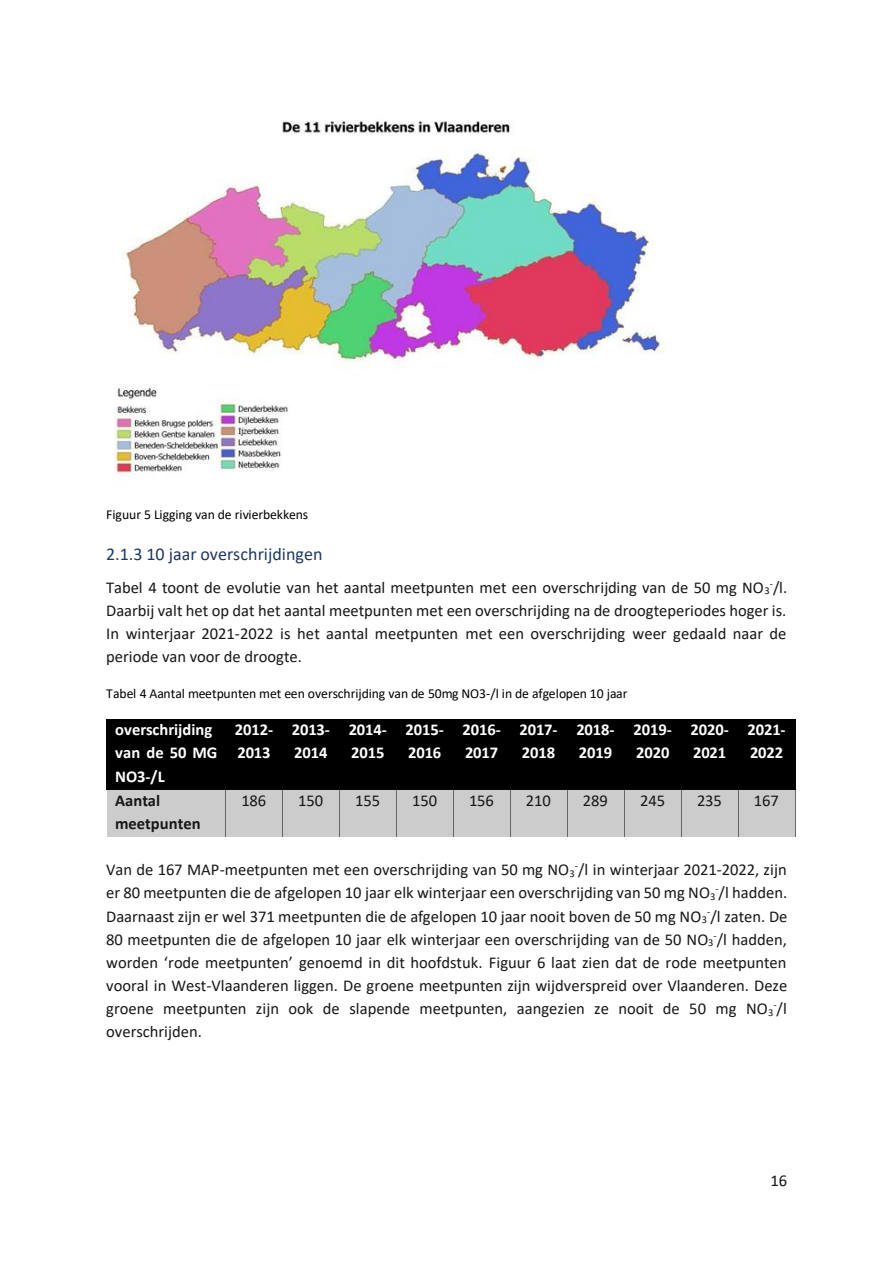
<style>
.page{position:relative;width:893px;height:1263px;background:#fff}
.page>*{position:absolute;margin:0;border:0;box-sizing:border-box;transform-origin:0 0}
.t1{font:18px "Calibri";color:#1f3763}
.t2{font:16.5px/23.1px "Calibri";letter-spacing:-.005em;color:#171717;text-align:justify}
.t3{font:700 16.5px/23.1px "Calibri";letter-spacing:-.005em;color:#fff}
.t4{font:700 16.5px/23.1px "Calibri";color:#171717}
.t5{font:13.65px "Calibri";letter-spacing:-.005em;color:#000}
</style>
<div class="page">
<img style="left:114px;top:121px;width:549px;height:354px">
<div style="left:107px;top:719px;width:119px;height:70px;background:#000"></div>
<div style="left:226px;top:719px;width:57px;height:70px;background:#000"></div>
<div style="left:283px;top:719px;width:56px;height:70px;background:#000"></div>
<div style="left:340px;top:719px;width:57px;height:70px;background:#000"></div>
<div style="left:397px;top:719px;width:56px;height:70px;background:#000"></div>
<div style="left:453px;top:719px;width:57px;height:70px;background:#000"></div>
<div style="left:510px;top:719px;width:57px;height:70px;background:#000"></div>
<div style="left:567px;top:719px;width:57px;height:70px;background:#000"></div>
<div style="left:624px;top:719px;width:57px;height:70px;background:#000"></div>
<div style="left:681px;top:719px;width:57px;height:70px;background:#000"></div>
<div style="left:738px;top:719px;width:57px;height:70px;background:#000"></div>
<hr style="left:795px;top:719px;width:1px;height:70px;background:#000">
<div style="left:107px;top:790px;width:118px;height:46px;background:#ccc"></div>
<div style="left:226px;top:790px;width:56px;height:46px;background:#ccc"></div>
<div style="left:283px;top:790px;width:56px;height:46px;background:#ccc"></div>
<div style="left:340px;top:790px;width:56px;height:46px;background:#ccc"></div>
<div style="left:397px;top:790px;width:56px;height:46px;background:#ccc"></div>
<div style="left:454px;top:790px;width:56px;height:46px;background:#ccc"></div>
<div style="left:511px;top:790px;width:56px;height:46px;background:#ccc"></div>
<div style="left:568px;top:790px;width:56px;height:46px;background:#ccc"></div>
<div style="left:624px;top:790px;width:57px;height:46px;background:#ccc"></div>
<div style="left:681px;top:790px;width:57px;height:46px;background:#ccc"></div>
<div style="left:739px;top:790px;width:56px;height:46px;background:#ccc"></div>
<hr style="left:108px;top:789px;width:117px;height:1px;background:#000">
<hr style="left:227px;top:789px;width:55px;height:1px;background:#000">
<hr style="left:283px;top:789px;width:56px;height:1px;background:#000">
<hr style="left:340px;top:789px;width:56px;height:1px;background:#000">
<hr style="left:397px;top:789px;width:56px;height:1px;background:#000">
<hr style="left:454px;top:789px;width:56px;height:1px;background:#000">
<hr style="left:511px;top:789px;width:56px;height:1px;background:#000">
<hr style="left:568px;top:789px;width:56px;height:1px;background:#000">
<hr style="left:625px;top:789px;width:56px;height:1px;background:#000">
<hr style="left:682px;top:789px;width:56px;height:1px;background:#000">
<hr style="left:739px;top:789px;width:56px;height:1px;background:#000">
<hr style="left:225px;top:790px;width:1px;height:46px;background:#666">
<hr style="left:282px;top:790px;width:1px;height:46px;background:#666">
<hr style="left:339px;top:790px;width:1px;height:46px;background:#666">
<hr style="left:396px;top:790px;width:1px;height:46px;background:#666">
<hr style="left:453px;top:790px;width:1px;height:46px;background:#666">
<hr style="left:510px;top:790px;width:1px;height:46px;background:#666">
<hr style="left:567px;top:790px;width:1px;height:46px;background:#666">
<hr style="left:624px;top:790px;width:1px;height:46px;background:#666">
<hr style="left:681px;top:790px;width:1px;height:46px;background:#666">
<hr style="left:738px;top:790px;width:1px;height:46px;background:#666">
<hr style="left:795px;top:790px;width:1px;height:46px;background:#666">
<p class="t5" style="left:106px;top:509px;width:203px">Figuur 5 Ligging van de rivierbekkens</p>
<p class="t1" style="left:106px;top:547px;width:218px">2.1.3 10 jaar overschrijdingen</p>
<p class="t2" style="left:106px;top:577px;width:682px">Tabel 4 toont de evolutie van het aantal meetpunten met een overschrijding van de 50 mg NO<sub>3</sub><sup>-</sup>/l.<br>Daarbij valt het op dat het aantal meetpunten met een overschrijding na de droogteperiodes hoger is.<br>In winterjaar 2021-2022 is het aantal meetpunten met een overschrijding weer gedaald naar de periode van voor de droogte.</p>
<p class="t5" style="left:106px;top:688px;width:523px">Tabel 4 Aantal meetpunten met een overschrijding van de 50mg NO3-/l in de afgelopen 10 jaar</p>
<p class="t3" style="left:115px;top:719px;width:104px">overschrijding van de 50 MG<br>NO3-/L</p>
<p class="t3" style="left:235px;top:719px;width:40px">2012-<br>2013</p>
<p class="t3" style="left:292px;top:719px;width:40px">2013-<br>2014</p>
<p class="t3" style="left:349px;top:719px;width:40px">2014-<br>2015</p>
<p class="t3" style="left:406px;top:719px;width:40px">2015-<br>2016</p>
<p class="t3" style="left:462px;top:719px;width:40px">2016-<br>2017</p>
<p class="t3" style="left:519px;top:719px;width:40px">2017-<br>2018</p>
<p class="t3" style="left:576px;top:719px;width:40px">2018-<br>2019</p>
<p class="t3" style="left:633px;top:719px;width:40px">2019-<br>2020</p>
<p class="t3" style="left:690px;top:719px;width:40px">2020-<br>2021</p>
<p class="t3" style="left:747px;top:719px;width:40px">2021-<br>2022</p>
<p class="t4" style="left:115px;top:789px;width:87px">Aantal meetpunten</p>
<p class="t2" style="left:241px;top:790px;width:26px">186</p>
<p class="t2" style="left:298px;top:790px;width:26px">150</p>
<p class="t2" style="left:355px;top:790px;width:26px">155</p>
<p class="t2" style="left:412px;top:790px;width:26px">150</p>
<p class="t2" style="left:469px;top:790px;width:26px">156</p>
<p class="t2" style="left:526px;top:790px;width:26px">210</p>
<p class="t2" style="left:583px;top:790px;width:26px">289</p>
<p class="t2" style="left:640px;top:790px;width:26px">245</p>
<p class="t2" style="left:697px;top:790px;width:26px">235</p>
<p class="t2" style="left:754px;top:790px;width:26px">167</p>
<p class="t2" style="left:106px;top:859px;width:683px">Van de 167 MAP-meetpunten met een overschrijding van 50 mg NO<sub>3</sub><sup>-</sup>/l in winterjaar 2021-2022, zijn er 80 meetpunten die de afgelopen 10 jaar elk winterjaar een overschrijding van 50 mg NO<sub>3</sub><sup>-</sup>/l hadden.<br>Daarnaast zijn er wel 371 meetpunten die de afgelopen 10 jaar nooit boven de 50 mg NO<sub>3</sub><sup>-</sup>/l zaten. De 80 meetpunten die de afgelopen 10 jaar elk winterjaar een overschrijding van de 50 NO<sub>3</sub><sup>-</sup>/l hadden, worden ‘rode meetpunten’ genoemd in dit hoofdstuk. Figuur 6 laat zien dat de rode meetpunten vooral in West-Vlaanderen liggen. De groene meetpunten zijn wijdverspreid over Vlaanderen. Deze groene meetpunten zijn ook de slapende meetpunten, aangezien ze nooit de 50 mg NO<sub>3</sub><sup>-</sup>/l overschrijden.</p>
<p class="t2" style="left:770px;top:1169px;width:18px">16</p>
</div>
